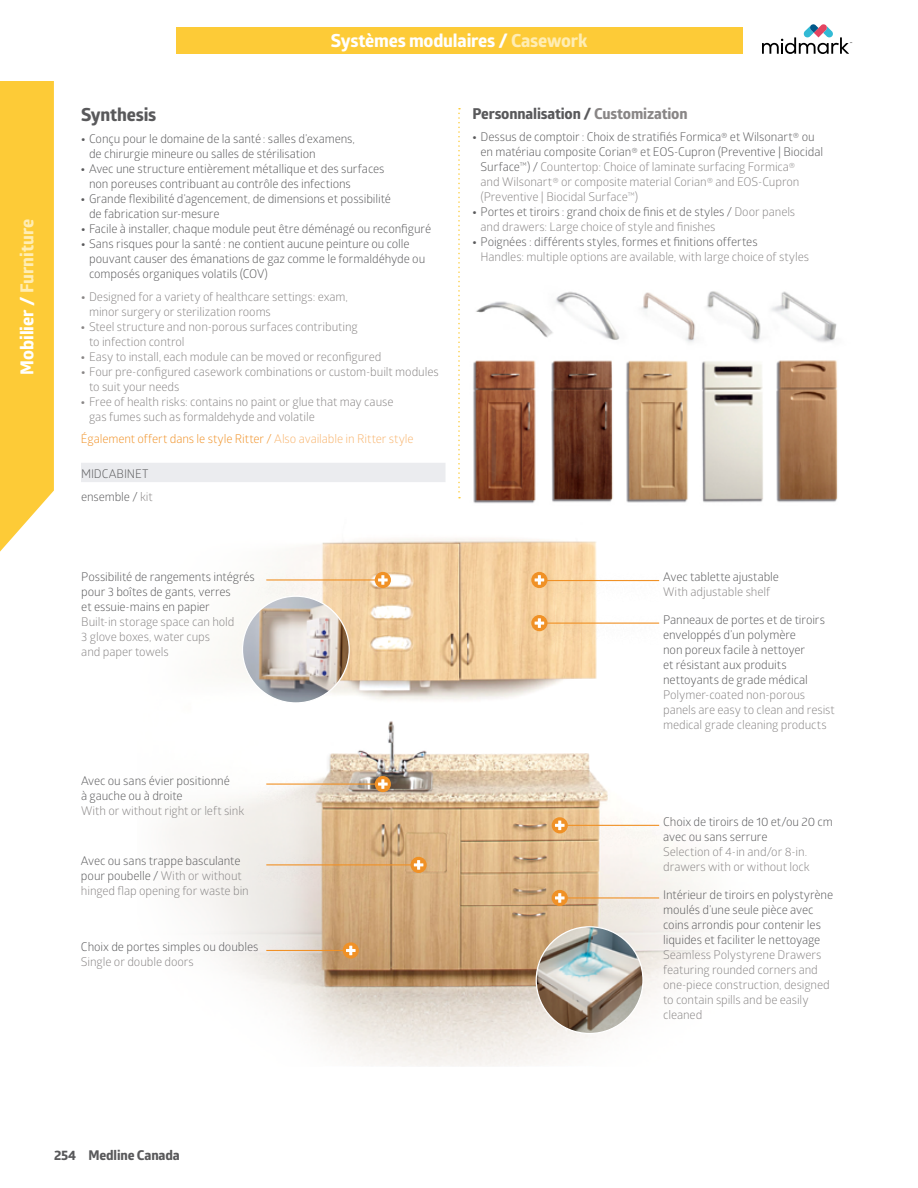
<style>
.page{position:relative;width:918px;height:1188px;background:#fff}
.page>*{position:absolute;margin:0;border:0;box-sizing:border-box;transform-origin:0 0}
.t1{font:800 18px "Glober";letter-spacing:-.01em;color:#fff}
.t2{font:800 18px "Glober";letter-spacing:-.01em;color:#59595b}
.t3{font:800 15px "Glober";letter-spacing:-.01em;color:#59595b}
.t4{font:800 13.5px "Glober";letter-spacing:-.01em;color:#59595b}
.t5{font:12px/15px "Glober";letter-spacing:-.01em;color:#898686}
.t6{font:12px/15px "Glober";letter-spacing:-.01em;color:#59595b}
.t7{font:12px "Glober";letter-spacing:-.01em;color:#f09126}
.s1{color:#ffedb4}
.s2{font-weight:800}
.s3{color:#f8b46e}
.s4{color:#898686}
.s5{color:#59595b}
.s6{font-weight:800;color:#59595b}
</style>
<div class="page">
<div style="left:0;top:81px;width:54px;height:471px;background:#fdcb37"></div>
<div style="left:176px;top:27px;width:567px;height:27px;background:#fdcb37"></div>
<img style="left:169px;top:497px;width:544px;height:569px">
<div style="left:252px;top:942px;width:113px;height:31px;background:#000;opacity:.2"></div>
<hr style="left:266px;top:950px;width:85px;height:1px;background:#f09126">
<svg style="left:343px;top:942px;width:16px;height:17px"></svg>
<svg style="left:346px;top:946px;width:10px;height:9px"></svg>
<div style="left:252px;top:856px;width:189px;height:31px;background:#000;opacity:.2"></div>
<hr style="left:266px;top:864px;width:160px;height:1px;background:#f09126">
<div style="left:411px;top:857px;width:16px;height:16px;background:#f09126;border-radius:50%"></div>
<svg style="left:414px;top:860px;width:9px;height:10px"></svg>
<div style="left:252px;top:775px;width:153px;height:32px;background:#000;opacity:.2"></div>
<hr style="left:266px;top:784px;width:124px;height:1px;background:#f09126">
<div style="left:375px;top:776px;width:16px;height:16px;background:#f09126;border-radius:50%"></div>
<svg style="left:378px;top:779px;width:10px;height:10px"></svg>
<div style="left:252px;top:571px;width:142px;height:32px;background:#000;opacity:.2"></div>
<hr style="left:266px;top:579px;width:114px;height:2px;background:#f09126">
<div style="left:375px;top:572px;width:16px;height:16px;background:#f09126;border-radius:50%"></div>
<svg style="left:378px;top:575px;width:10px;height:10px"></svg>
<div style="left:528px;top:572px;width:146px;height:31px;background:#000;opacity:.2"></div>
<hr style="left:542px;top:580px;width:117px;height:1px;background:#f09126">
<svg style="left:531px;top:572px;width:17px;height:16px"></svg>
<svg style="left:535px;top:575px;width:9px;height:10px"></svg>
<div style="left:528px;top:614px;width:146px;height:32px;background:#000;opacity:.2"></div>
<hr style="left:542px;top:623px;width:117px;height:1px;background:#f09126">
<svg style="left:531px;top:615px;width:17px;height:16px"></svg>
<svg style="left:535px;top:618px;width:9px;height:10px"></svg>
<div style="left:548px;top:816px;width:126px;height:32px;background:#000;opacity:.2"></div>
<hr style="left:563px;top:825px;width:96px;height:1px;background:#f09126">
<svg style="left:552px;top:817px;width:16px;height:16px"></svg>
<svg style="left:555px;top:821px;width:10px;height:9px"></svg>
<div style="left:548px;top:889px;width:126px;height:32px;background:#000;opacity:.2"></div>
<hr style="left:563px;top:897px;width:96px;height:2px;background:#f09126">
<div style="left:552px;top:890px;width:16px;height:16px;background:#f09126;border-radius:50%"></div>
<svg style="left:555px;top:893px;width:10px;height:10px"></svg>
<img style="left:242px;top:596px;width:107px;height:107px;border-radius:53px">
<img style="left:536px;top:927px;width:107px;height:107px;border-radius:53px">
<div style="left:81px;top:463px;width:365px;height:19px;background:#ebecef"></div>
<svg style="left:458px;top:108px;width:2px;height:390px"></svg>
<img style="left:469px;top:291px;width:369px;height:215px">
<svg style="left:762px;top:24px;width:90px;height:30px"></svg>
<h1 class="t1" style="left:14px;top:375px;width:157px;rotate:-90deg">Mobilier / <span class="s1">Furniture</span></h1>
<h1 class="t1" style="left:331px;top:28px;width:258px">Systèmes modulaires / <span class="s1">Casework</span></h1>
<h1 class="t2" style="left:81px;top:102px;width:77px">Synthesis</h1>
<p class="t6" style="left:89px;top:131px;width:267px;text-indent:-8px"><span class="s2">•</span> Conçu pour le domaine de la santé : salles d’examens, de chirurgie mineure ou salles de stérilisation</p>
<p class="t6" style="left:89px;top:161px;width:297px;text-indent:-8px"><span class="s2">•</span> Avec une structure entièrement métallique et des surfaces non poreuses contribuant au contrôle des infections</p>
<p class="t6" style="left:89px;top:191px;width:303px;text-indent:-8px"><span class="s2">•</span> Grande flexibilité d’agencement, de dimensions et possibilité de fabrication sur-mesure</p>
<p class="t6" style="left:81px;top:221px;width:352px"><span class="s2">•</span> Facile à installer, chaque module peut être déménagé ou reconfiguré</p>
<p class="t6" style="left:89px;top:236px;width:338px;text-indent:-8px"><span class="s2">•</span> Sans risques pour la santé : ne contient aucune peinture ou colle pouvant causer des émanations de gaz comme le formaldéhyde ou composés organiques volatils (COV)</p>
<p class="t5" style="left:89px;top:289px;width:261px;text-indent:-8px"><span class="s2">•</span> Designed for a variety of healthcare settings: exam, minor surgery or sterilization rooms</p>
<p class="t5" style="left:89px;top:319px;width:270px;text-indent:-8px"><span class="s2">•</span> Steel structure and non-porous surfaces contributing to infection control</p>
<p class="t5" style="left:81px;top:349px;width:302px"><span class="s2">•</span> Easy to install, each module can be moved or reconfigured</p>
<p class="t5" style="left:89px;top:364px;width:351px;text-indent:-8px"><span class="s2">•</span> Four pre-configured casework combinations or custom-built modules to suit your needs</p>
<p class="t5" style="left:89px;top:394px;width:306px;text-indent:-8px"><span class="s2">•</span> Free of health risks: contains no paint or glue that may cause gas fumes such as formaldehyde and volatile</p>
<p class="t7" style="left:81px;top:431px;width:334px">Également offert dans le style Ritter / <span class="s3">Also available in Ritter style</span></p>
<p class="t6" style="left:81px;top:462px;width:73px;line-height:23.4px">MIDCABINET ensemble / <span class="s4">kit</span></p>
<p class="t6" style="left:81px;top:568px;width:175px">Possibilité de rangements intégrés pour 3 boîtes de gants, verres<br>et essuie-mains en papier</p>
<p class="t5" style="left:81px;top:613px;width:155px">Built-in storage space can hold<br>3 glove boxes, water cups<br>and paper towels</p>
<p class="t6" style="left:81px;top:772px;width:150px">Avec ou sans évier positionné à gauche ou à droite</p>
<p class="t5" style="left:81px;top:802px;width:165px">With or without right or left sink</p>
<p class="t5" style="left:81px;top:853px;width:169px"><span class="s5">Avec ou sans trappe basculante pour poubelle /</span> With or without hinged flap opening for waste bin</p>
<p class="t6" style="left:81px;top:939px;width:179px">Choix de portes simples ou doubles</p>
<p class="t5" style="left:81px;top:954px;width:114px">Single or double doors</p>
<p class="t3" style="left:472px;top:103px;width:217px">Personnalisation / <span class="s4">Customization</span></p>
<p class="t5" style="left:481px;top:129px;width:344px;text-indent:-8px"><span class="s6">•</span> <span class="s5">Dessus de comptoir : Choix de stratifiés Formica® et Wilsonart® ou en matériau composite Corian® et EOS-Cupron (Preventive | Biocidal Surface™) /</span> Countertop: Choice of laminate surfacing Formica®<br>and Wilsonart® or composite material Corian® and EOS-Cupron (Preventive | Biocidal Surface™)</p>
<p class="t5" style="left:481px;top:204px;width:316px;text-indent:-8px"><span class="s6">•</span> <span class="s5">Portes et tiroirs : grand choix de finis et de styles /</span> Door panels and drawers: Large choice of style and finishes</p>
<p class="t5" style="left:481px;top:234px;width:330px;text-indent:-8px"><span class="s6">•</span> <span class="s5">Poignées : différents styles, formes et finitions offertes<br></span>Handles: multiple options are available, with large choice of styles</p>
<p class="t6" style="left:663px;top:568px;width:117px">Avec tablette ajustable</p>
<p class="t5" style="left:663px;top:583px;width:108px">With adjustable shelf</p>
<p class="t6" style="left:663px;top:611px;width:163px">Panneaux de portes et de tiroirs enveloppés d’un polymère<br>non poreux facile à nettoyer<br>et résistant aux produits nettoyants de grade médical</p>
<p class="t5" style="left:663px;top:686px;width:173px">Polymer-coated non-porous panels are easy to clean and resist medical grade cleaning products</p>
<p class="t6" style="left:663px;top:814px;width:171px">Choix de tiroirs de 10 et/ou 20 cm avec ou sans serrure</p>
<p class="t5" style="left:663px;top:844px;width:148px">Selection of 4-in and/or 8-in. drawers with or without lock</p>
<p class="t6" style="left:663px;top:886px;width:172px">Intérieur de tiroirs en polystyrène moulés d’une seule pièce avec coins arrondis pour contenir les liquides et faciliter le nettoyage</p>
<p class="t5" style="left:663px;top:946px;width:168px">Seamless Polystyrene Drawers featuring rounded corners and one-piece construction, designed to contain spills and be easily cleaned</p>
<p class="t4" style="left:54px;top:1146px;width:127px">254 Medline Canada</p>
</div>
